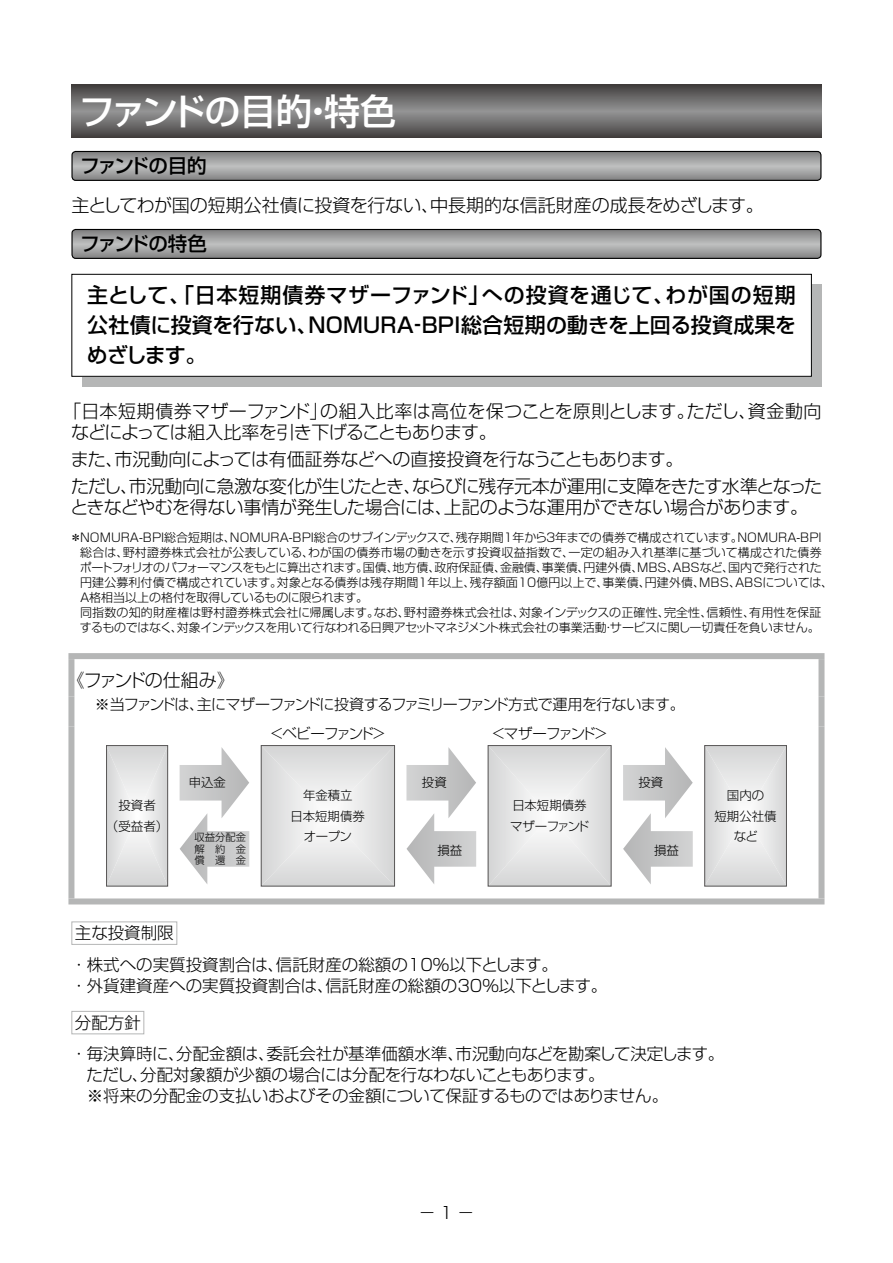
<style>
.page{position:relative;width:893px;height:1263px;background:#fff}
.page>*{position:absolute;margin:0;border:0;box-sizing:border-box;transform-origin:0 0}
.t1{font:500 36px "Shin Go Pr 5";letter-spacing:-.035em;color:#fff}
.t2{font:500 21px/30px "Shin Go Pr 5";letter-spacing:.01em;color:#000;text-align:justify}
.t3{font:500 19.5px "Shin Go Pr 5";letter-spacing:-.075em;color:#000}
.t4{font:300 18px/21px "Shin Go Pr 5";letter-spacing:-.03em;color:#000}
.t5{font:300 18px "Shin Go Pr 5";letter-spacing:-.01em;color:#000}
.t6{font:300 16.5px/31.5px "Shin Go Pr 5";color:#000}
.t7{font:300 16.5px/21px "Shin Go Pr 5";letter-spacing:-.02em;color:#000}
.t8{font:300 16.35px "Shin Go Pr 5";color:#000;scale:1.11 1}
.t9{font:300 15px "Shin Go Pr 5";letter-spacing:-.05em;color:#000}
.t10{font:300 14.4px "Shin Go Pr 5";letter-spacing:-.1em;color:#000}
.t11{font:300 12.45px/20.7px "Shin Go Pr 5";color:#000;text-align:center}
.t12{font:300 12.45px/20.7px "Shin Go Pr 5";letter-spacing:-.02em;color:#000}
.t13{font:300 12.3px "Shin Go Pr 5";color:#000}
.t14{font:300 12px/15px "Shin Go Pr 5";letter-spacing:-.005em;color:#000}
.t15{font:300 10.35px/11.4px "Shin Go Pr 5";letter-spacing:.5em;color:#000;text-align:justify}
</style>
<div class="page">
<svg style="left:71px;top:85px;width:750px;height:52px;background:#6b6a6a"></svg>
<svg style="left:73px;top:151px;width:748px;height:29px;background:#a2a2a3"></svg>
<div style="left:71px;top:151px;width:750px;height:30px;border:1px solid #000;border-radius:4px"></div>
<div style="left:68px;top:653px;width:756px;height:6px;background:#b5b6b6"></div>
<div style="left:68px;top:659px;width:6px;height:38px;background:#b5b6b6"></div>
<div style="left:68px;top:697px;width:6px;height:30px;background:#b5b6b6"></div>
<div style="left:68px;top:727px;width:6px;height:171px;background:#b5b6b6"></div>
<div style="left:68px;top:898px;width:756px;height:6px;background:#b5b6b6"></div>
<div style="left:818px;top:659px;width:6px;height:38px;background:#b5b6b6"></div>
<div style="left:818px;top:697px;width:6px;height:30px;background:#b5b6b6"></div>
<div style="left:818px;top:727px;width:6px;height:171px;background:#b5b6b6"></div>
<svg style="left:73px;top:229px;width:748px;height:29px;background:#a2a2a3"></svg>
<div style="left:71px;top:229px;width:750px;height:30px;border:1px solid #000;border-radius:4px"></div>
<div style="left:82px;top:285px;width:740px;height:102px;background:#b5b6b6"></div>
<div style="left:72px;top:274px;width:739px;height:102px;background:#fff"></div>
<div style="left:71px;top:274px;width:741px;height:103px;border:1px solid #000"></div>
<svg style="left:108px;top:747px;width:58px;height:137px"></svg>
<div style="left:106px;top:745px;width:62px;height:141px;border:1px solid #595757"></div>
<svg style="left:263px;top:747px;width:130px;height:137px"></svg>
<div style="left:261px;top:745px;width:134px;height:141px;border:1px solid #595757"></div>
<svg style="left:490px;top:747px;width:119px;height:137px"></svg>
<div style="left:488px;top:745px;width:123px;height:141px;border:1px solid #595757"></div>
<svg style="left:706px;top:747px;width:79px;height:137px"></svg>
<div style="left:704px;top:745px;width:83px;height:141px;border:1px solid #595757"></div>
<svg style="left:180px;top:747px;width:69px;height:137px"></svg>
<svg style="left:406px;top:747px;width:70px;height:137px"></svg>
<svg style="left:623px;top:747px;width:70px;height:137px"></svg>
<div style="left:71px;top:921px;width:106px;height:24px;border:1px solid #b5b6b6"></div>
<div style="left:71px;top:1011px;width:73px;height:23px;border:1px solid #b5b6b6"></div>
<h1 class="t1" style="left:79px;top:82px;width:319px">ファンドの目的・特色</h1>
<h3 class="t3" style="left:80px;top:150px;width:128px">ファンドの目的</h3>
<h3 class="t5" style="left:71px;top:190px;width:694px">主としてわが国の短期公社債に投資を行ない、中長期的な信託財産の成長をめざします。</h3>
<h3 class="t3" style="left:80px;top:228px;width:128px">ファンドの特色</h3>
<h2 class="t2" style="left:87px;top:278px;width:711px">主として、「日本短期債券マザーファンド」への投資を通じて、わが国の短期公社債に投資を行ない、NOMURA‐BPI総合短期の動きを上回る投資成果をめざします。</h2>
<h3 class="t4" style="left:71px;top:399px;width:752px;text-indent:-8px">「日本短期債券マザーファンド」の組入比率は高位を保つことを原則とします。ただし、資金動向などによっては組入比率を引き下げることもあります。</h3>
<h3 class="t4" style="left:71px;top:444px;width:753px;line-height:27.5px">また、市況動向によっては有価証券などへの直接投資を行なうこともあります。<br>ただし、市況動向に急激な変化が生じたとき、ならびに残存元本が運用に支障をきたす水準となった</h3>
<h3 class="t4" style="left:70px;top:495px;width:739px">ときなどやむを得ない事情が発生した場合には、上記のような運用ができない場合があります。</h3>
<p class="t14" style="left:79px;top:529px;width:756px;text-indent:-9px">＊NOMURA-BPI総合短期は、NOMURA-BPI総合のサブインデックスで、残存期間１年から３年までの債券で構成されています。NOMURA-BPI総合は、野村證券株式会社が公表している、わが国の債券市場の動きを示す投資収益指数で、一定の組み入れ基準に基づいて構成された債券ポートフォリオのパフォーマンスをもとに算出されます。国債、地方債、政府保証債、金融債、事業債、円建外債、ＭＢＳ、ＡＢＳなど、国内で発行された円建公募利付債で構成されています。対象となる債券は残存期間１年以上、残存額面10億円以上で、事業債、円建外債、ＭＢＳ、ＡＢＳについては、Ａ格相当以上の格付を取得しているものに限られます。<br>同指数の知的財産権は野村證券株式会社に帰属します。なお、野村證券株式会社は、対象インデックスの正確性、完全性、信頼性、有用性を保証するものではなく、対象インデックスを用いて行なわれる日興アセットマネジメント株式会社の事業活動・サービスに関し一切責任を負いません。</p>
<h3 class="t4" style="left:67px;top:668px;width:170px">《ファンドの仕組み》</h3>
<p class="t9" style="left:95px;top:692px;width:591px">※当ファンドは、主にマザーファンドに投資するファミリーファンド方式で運用を行ないます。</p>
<p class="t10" style="left:271px;top:722px;width:116px">&lt;ベビーファンド&gt;</p>
<p class="t10" style="left:492px;top:722px;width:116px">&lt;マザーファンド&gt;</p>
<p class="t13" style="left:189px;top:773px;width:39px">申込金</p>
<p class="t13" style="left:422px;top:773px;width:26px">投資</p>
<p class="t13" style="left:638px;top:773px;width:26px">投資</p>
<p class="t11" style="left:106px;top:794px;width:64px">投資者<br>（受益者）</p>
<p class="t11" style="left:291px;top:783px;width:76px">年金積立<br>日本短期債券オープン</p>
<p class="t12" style="left:510px;top:794px;width:81px">日本短期債券マザーファンド</p>
<p class="t11" style="left:714px;top:783px;width:64px">国内の<br>短期公社債など</p>
<p class="t15" style="left:195px;top:831px;width:53px">収益分配金解約金償還金</p>
<p class="t13" style="left:437px;top:840px;width:26px">損益</p>
<p class="t13" style="left:654px;top:840px;width:26px">損益</p>
<h3 class="t6" style="left:71px;top:916px;width:489px">主な投資制限<br>・株式への実質投資割合は、信託財産の総額の10％以下とします。</h3>
<h3 class="t6" style="left:71px;top:968px;width:538px">・外貨建資産への実質投資割合は、信託財産の総額の30％以下とします。</h3>
<h3 class="t6" style="left:71px;top:1005px;width:655px">分配方針<br>・毎決算時に、分配金額は、委託会社が基準価額水準、市況動向などを勘案して決定します。</h3>
<h3 class="t7" style="left:86px;top:1063px;width:583px">ただし、分配対象額が少額の場合には分配を行なわないこともあります。<br>※将来の分配金の支払いおよびその金額について保証するものではありません。</h3>
<h3 class="t6" style="left:440px;top:1196px;width:14px">1</h3>
<h3 class="t8" style="left:418px;top:1199px;width:53px">－　 －</h3>
</div>
